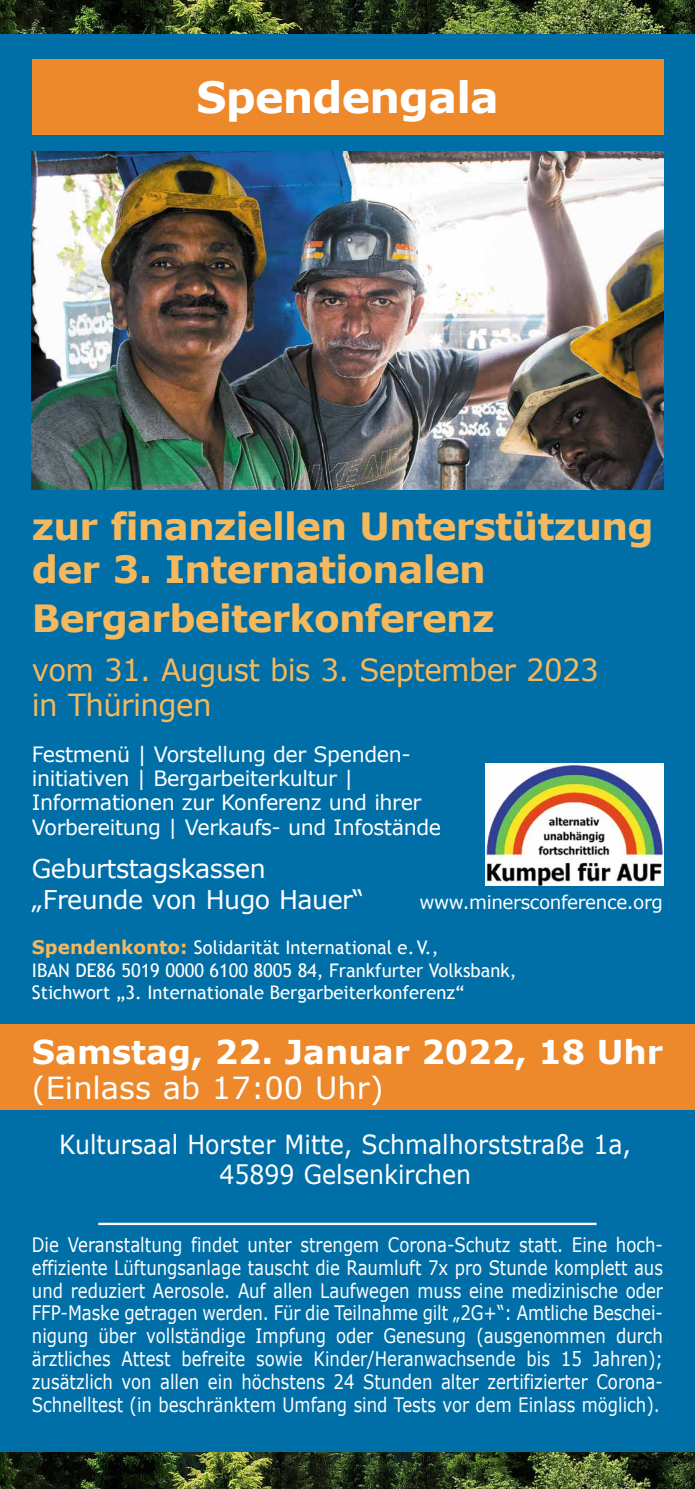
<style>
.page{position:relative;width:695px;height:1489px;background:#fff}
.page>*{position:absolute;margin:0;border:0;box-sizing:border-box;transform-origin:0 0}
.t1{font:700 43px "Verdana";letter-spacing:-.02em;color:#fff}
.t2{font:700 37.5px/43px "Verdana";letter-spacing:-.02em;color:#f5b85c}
.t3{font:700 32.75px "Verdana";color:#fff}
.t4{font:30.5px/35px "Verdana";letter-spacing:-.02em;color:#f5b85c;scale:.96 1}
.t5{font:30.5px "Verdana";color:#fff}
.t6{font:26.25px/30.2px "Verdana";color:#fff;text-align:center;scale:.9 1}
.t7{font:25.75px/30.5px "Verdana";letter-spacing:-.02em;color:#fff}
.t8{font:21px/24.2px "Verdana";letter-spacing:-.02em;color:#fff}
.t9{font:20px/23px "Verdana";color:#fff;scale:.83 1}
.t10{font:18.75px/22.5px "Trebuchet MS";color:#fff}
.t11{font:18.75px "Verdana";letter-spacing:-.02em;color:#fff}
.s1{font-family:"Verdana";font-weight:700;color:#f5b85c}
</style>
<div class="page">
<div style="left:0;top:0;width:694px;height:1488px;background:#006fa8"></div>
<img style="left:0;top:0;width:694px;height:34px">
<div style="left:0;top:1024px;width:694px;height:86px;background:#ed882b"></div>
<div style="left:32px;top:59px;width:631px;height:75px;background:#ed882b"></div>
<img style="left:32px;top:152px;width:631px;height:338px">
<hr style="left:98px;top:1222px;width:498px;height:2px;background:#fff">
<img style="left:485px;top:764px;width:178px;height:121px">
<img style="left:0;top:1452px;width:694px;height:36px">
<h1 class="t1" style="left:196px;top:67px;width:304px">Spendengala</h1>
<h2 class="t2" style="left:32px;top:503px;width:623px">zur finanziellen Unterstützung der 3. Internationalen</h2>
<h2 class="t2" style="left:32px;top:596px;width:464px">Bergarbeiterkonferenz</h2>
<h3 class="t4" style="left:32px;top:652px;width:592px">vom 31. August bis 3. September 2023 in Thüringen</h3>
<p class="t8" style="left:32px;top:742px;width:410px">Festmenü | Vorstellung der Spenden&shy;initiativen | Bergarbeiterkultur | Informationen zur Konferenz und ihrer Vorbereitung | Verkaufs- und Infostände</p>
<p class="t7" style="left:32px;top:853px;width:334px">Geburtstagskassen „Freunde von Hugo Hauer“</p>
<p class="t11" style="left:419px;top:889px;width:245px">www.minersconference.org</p>
<p class="t10" style="left:32px;top:936px;width:486px"><span class="s1">Spendenkonto:</span> Solidarität International e.V.,<br>IBAN DE86 5019 0000 6100 8005 84, Frankfurter Volksbank,<br>Stichwort „3. Internationale Bergarbeiterkonferenz“</p>
<h3 class="t3" style="left:32px;top:1029px;width:632px">Samstag, 22. Januar 2022, 18 Uhr</h3>
<h3 class="t5" style="left:32px;top:1067px;width:353px">(Einlass ab 17:00 Uhr)</h3>
<h3 class="t6" style="left:59px;top:1129px;width:637px">Kultursaal Horster Mitte, Schmalhorststraße 1a,<br>45899 Gelsenkirchen</h3>
<p class="t9" style="left:32px;top:1232px;width:761px">Die Veranstaltung findet unter strengem Corona-Schutz statt. Eine hoch&shy;effiziente Lüftungsanlage tauscht die Raumluft 7x pro Stunde komplett aus und reduziert Aerosole. Auf allen Laufwegen muss eine medizinische oder FFP-Maske getragen werden. Für die Teilnahme gilt „2G+“: Amtliche Beschei&shy;nigung über vollständige Impfung oder Genesung (ausgenommen durch ärztliches Attest befreite sowie Kinder/Heranwachsende bis 15 Jahren); zusätzlich von allen ein höchstens 24 Stunden alter zertifizierter Corona-Schnelltest (in beschränktem Umfang sind Tests vor dem Einlass möglich).</p>
</div>
